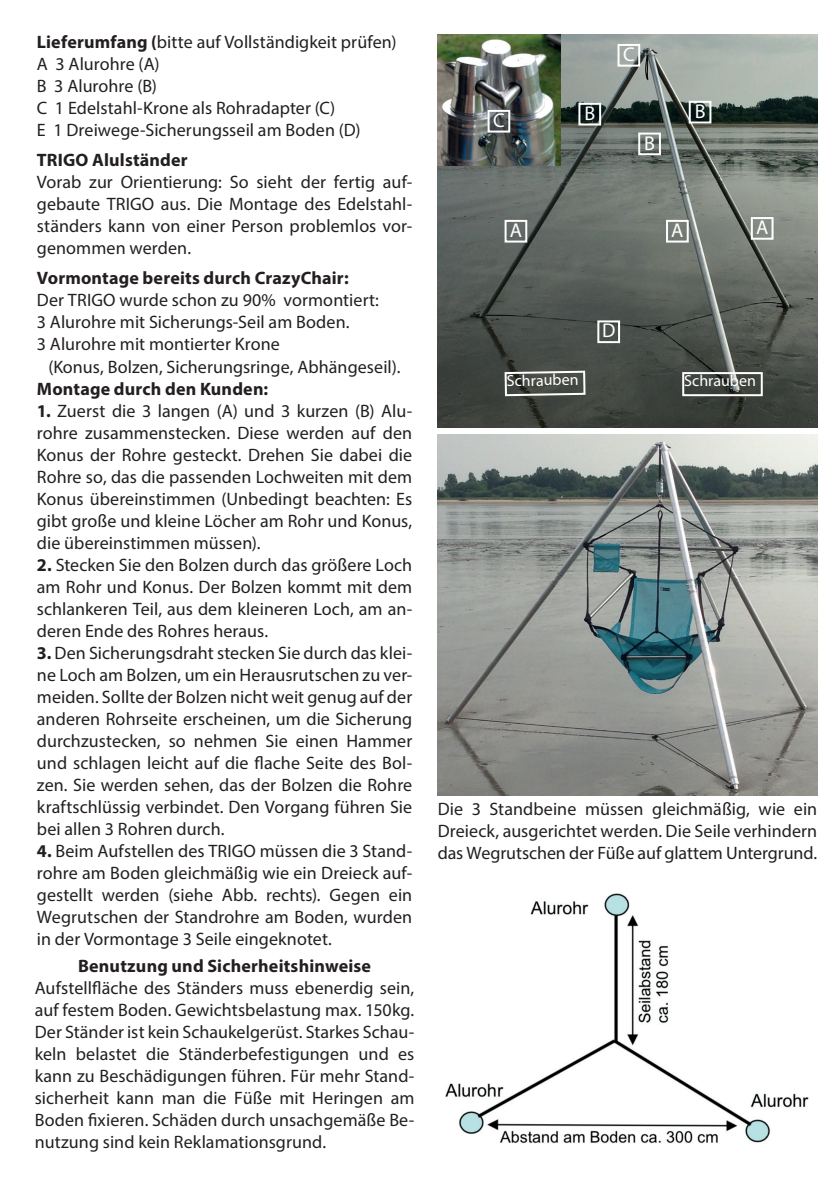
<style>
.page{position:relative;width:840px;height:1191px;background:#fff}
.page>*{position:absolute;margin:0;border:0;box-sizing:border-box;transform-origin:0 0}
.t1{font:20px "Myriad Pro";color:#fff}
.t2{font:18px/22px "Myriad Pro";letter-spacing:.005em;color:#231f20;text-align:justify}
.t3{font:700 18px "Myriad Pro";letter-spacing:.01em;color:#231f20}
.t4{font:16px "Myriad Pro";color:#fff}
.s1{font-weight:700}
</style>
<div class="page">
<img style="left:437px;top:35px;width:380px;height:393px">
<div style="left:504px;top:220px;width:23px;height:22px;border:2px solid #fff"></div>
<div style="left:578px;top:103px;width:22px;height:22px;border:2px solid #fff"></div>
<div style="left:688px;top:101px;width:23px;height:22px;border:2px solid #fff"></div>
<div style="left:597px;top:320px;width:22px;height:23px;border:2px solid #fff"></div>
<div style="left:617px;top:44px;width:23px;height:23px;border:2px solid #fff"></div>
<svg style="left:503px;top:370px;width:83px;height:27px;background:#646762"></svg>
<div style="left:681px;top:372px;width:81px;height:24px;border:2px solid #fff"></div>
<div style="left:665px;top:220px;width:23px;height:22px;border:2px solid #fff"></div>
<div style="left:750px;top:217px;width:23px;height:23px;border:2px solid #fff"></div>
<div style="left:638px;top:133px;width:22px;height:22px;border:2px solid #fff"></div>
<img style="left:437px;top:434px;width:379px;height:362px">
<img style="left:445px;top:893px;width:364px;height:251px">
<img style="left:437px;top:35px;width:123px;height:130px">
<div style="left:487px;top:110px;width:23px;height:23px;border:2px solid #fff"></div>
<p class="t2" style="left:37px;top:30px;width:361px;text-align:left"><span class="s1">Lieferumfang (</span>bitte auf Vollständigkeit prüfen)<br>A 3 Alurohre (A)<br>B 3 Alurohre (B)<br>C 1 Edelstahl-Krone als Rohradapter (C)<br>E 1 Dreiwege-Sicherungsseil am Boden (D)</p>
<p class="t3" style="left:37px;top:148px;width:152px">TRIGO Alulständer</p>
<p class="t2" style="left:37px;top:171px;width:376px">Vorab zur Orientierung: So sieht der fertig auf&shy;gebaute TRIGO aus. Die Montage des Edelstahl&shy;ständers kann von einer Person problemlos vor&shy;genommen werden.</p>
<p class="t3" style="left:37px;top:267px;width:313px">Vormontage bereits durch CrazyChair:</p>
<p class="t2" style="left:37px;top:289px;width:343px;text-align:left">Der TRIGO wurde schon zu 90% vormontiert:<br>3 Alurohre mit Sicherungs-Seil am Boden.<br>3 Alurohre mit montierter Krone</p>
<p class="t2" style="left:48px;top:355px;width:353px">(Konus, Bolzen, Sicherungsringe, Abhängeseil).</p>
<p class="t3" style="left:37px;top:377px;width:233px">Montage durch den Kunden:</p>
<p class="t2" style="left:37px;top:399px;width:376px"><span class="s1">1.</span> Zuerst die 3 langen (A) und 3 kurzen (B) Alu&shy;rohre zusammenstecken. Diese werden auf den Konus der Rohre gesteckt. Drehen Sie dabei die Rohre so, das die passenden Lochweiten mit dem Konus übereinstimmen (Unbedingt beachten: Es gibt große und kleine Löcher am Rohr und Konus, die übereinstimmen müssen).</p>
<p class="t2" style="left:37px;top:553px;width:376px"><span class="s1">2.</span> Stecken Sie den Bolzen durch das größere Loch am Rohr und Konus. Der Bolzen kommt mit dem schlankeren Teil, aus dem kleineren Loch, am an&shy;deren Ende des Rohres heraus.</p>
<p class="t2" style="left:37px;top:641px;width:376px"><span class="s1">3.</span> Den Sicherungsdraht stecken Sie durch das klei&shy;ne Loch am Bolzen, um ein Herausrutschen zu ver&shy;meiden. Sollte der Bolzen nicht weit genug auf der anderen Rohrseite erscheinen, um die Sicherung durchzustecken, so nehmen Sie einen Hammer und schlagen leicht auf die flache Seite des Bol&shy;zen. Sie werden sehen, das der Bolzen die Rohre kraftschlüssig verbindet. Den Vorgang führen Sie bei allen 3 Rohren durch.</p>
<p class="t2" style="left:37px;top:839px;width:376px"><span class="s1">4.</span> Beim Aufstellen des TRIGO müssen die 3 Stand&shy;rohre am Boden gleichmäßig wie ein Dreieck auf&shy;gestellt werden (siehe Abb. rechts). Gegen ein Wegrutschen der Standrohre am Boden, wurden in der Vormontage 3 Seile eingeknotet.</p>
<p class="t3" style="left:78px;top:954px;width:294px">Benutzung und Sicherheitshinweise</p>
<p class="t2" style="left:35px;top:976px;width:381px">Aufstellfläche des Ständers muss ebenerdig sein, auf festem Boden. Gewichtsbelastung max. 150kg.<br>Der Ständer ist kein Schaukelgerüst. Starkes Schau&shy;keln belastet die Ständerbefestigungen und es kann zu Beschädigungen führen. Für mehr Stand&shy;sicherheit kann man die Füße mit Heringen am Boden fixieren. Schäden durch unsachgemäße Be&shy;nutzung sind kein Reklamationsgrund.</p>
<p class="t1" style="left:493px;top:108px;width:13px">C</p>
<p class="t1" style="left:509px;top:218px;width:14px">A</p>
<p class="t1" style="left:622px;top:42px;width:13px">C</p>
<p class="t1" style="left:584px;top:101px;width:12px">B</p>
<p class="t1" style="left:694px;top:99px;width:12px">B</p>
<p class="t1" style="left:643px;top:130px;width:12px">B</p>
<p class="t1" style="left:671px;top:218px;width:14px">A</p>
<p class="t1" style="left:755px;top:215px;width:14px">A</p>
<p class="t1" style="left:601px;top:318px;width:15px">D</p>
<p class="t4" style="left:506px;top:371px;width:73px;rotate:-1deg">Schrauben</p>
<p class="t4" style="left:683px;top:371px;width:73px">Schrauben</p>
<p class="t2" style="left:437px;top:797px;width:381px">Die 3 Standbeine müssen gleichmäßig, wie ein Dreieck, ausgerichtet werden. Die Seile verhindern das Wegrutschen der Füße auf glattem Untergrund.</p>
</div>
